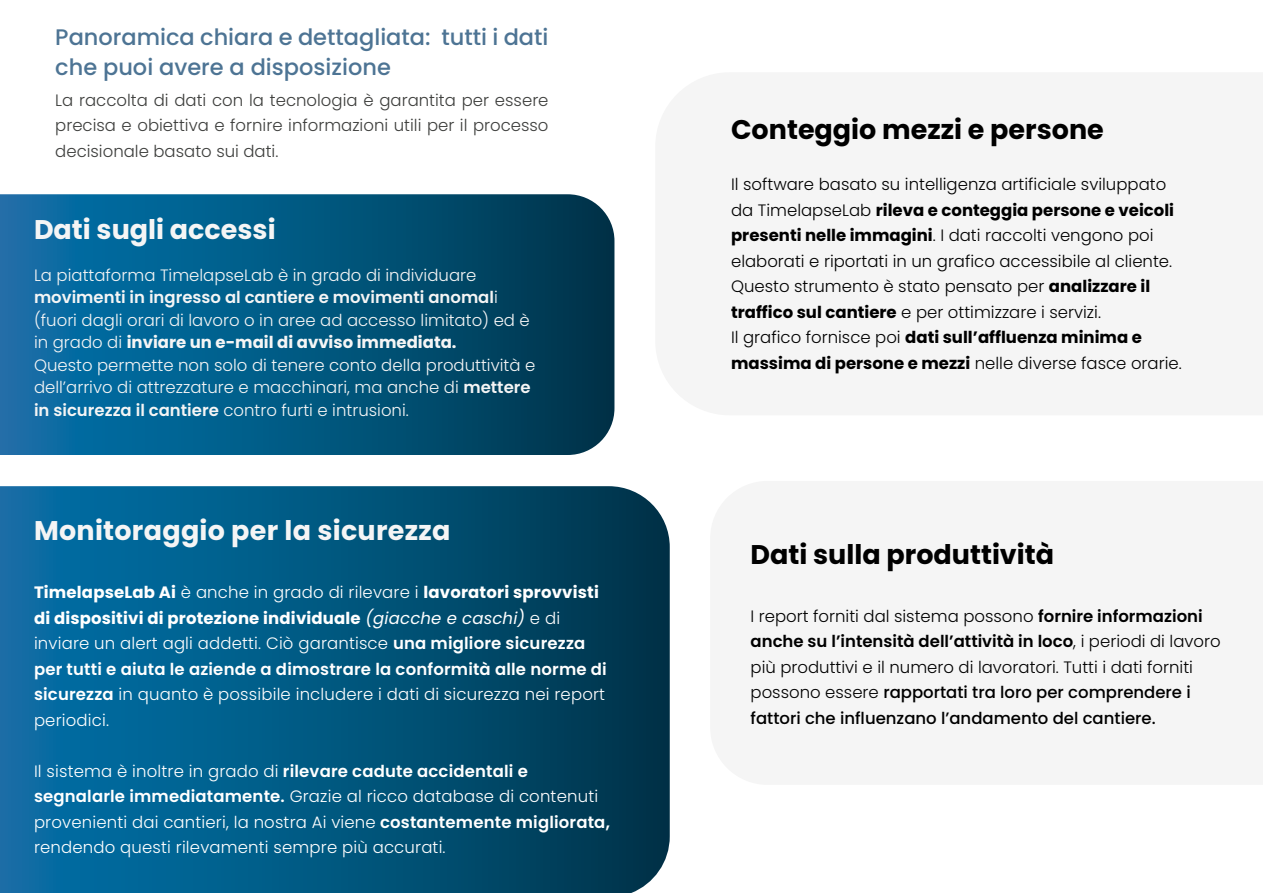
<style>
.page{position:relative;width:1263px;height:893px;background:#fff}
.page>*{position:absolute;margin:0;border:0;box-sizing:border-box;transform-origin:0 0}
.t1{font:700 27px "Poppins";color:#000}
.t2{font:700 27px "Poppins";letter-spacing:.01em;color:#f5f5f5}
.t3{font:500 22.5px/30px "Poppins";color:#4d7494}
.t4{font:300 16.5px/25.5px "Poppins";color:#000}
.t5{font:300 16.5px/25.5px "Poppins";letter-spacing:.01em;color:#fff}
.t6{font:300 16.5px/22.5px "Poppins";color:#f5f5f5}
.t7{font:300 16.5px/25.5px "Poppins";color:#3d3e3c;text-align:justify}
.s1{font-weight:600}
.s2{font-weight:700}
.s3{font-weight:400;font-style:italic}
.s4{font-weight:500}
</style>
<div class="page">
<svg style="left:0;top:194px;width:614px;height:261px;background:#04567e"></svg>
<svg style="left:0;top:486px;width:670px;height:407px;background:#03557d"></svg>
<h2 class="t3" style="left:55px;top:22px;width:495px">Panoramica chiara e dettagliata: tutti i dati che puoi avere a disposizione</h2>
<p class="t7" style="left:55px;top:87px;width:495px">La raccolta di dati con la tecnologia è garantita per essere precisa e obiettiva e fornire informazioni utili per il processo decisionale basato sui dati.</p>
<h1 class="t2" style="left:34px;top:213px;width:243px">Dati sugli accessi</h1>
<p class="t6" style="left:34px;top:264px;width:503px">La piattaforma TimelapseLab è in grado di individuare <span class="s1">movimenti in ingresso al cantiere e movimenti anomal</span>i (fuori dagli orari di lavoro o in aree ad accesso limitato) ed è in grado di <span class="s2">inviare un e-mail di avviso immediata.<br></span>Questo permette non solo di tenere conto della produttività e dell’arrivo di attrezzature e macchinari, ma anche di <span class="s1">mettere in sicurezza il cantiere</span> contro furti e intrusioni.</p>
<h1 class="t2" style="left:34px;top:515px;width:418px">Monitoraggio per la sicurezza</h1>
<p class="t5" style="left:34px;top:580px;width:574px"><span class="s2">TimelapseLab Ai</span> è anche in grado di rilevare i <span class="s2">lavoratori sprovvisti di dispositivi di protezione individuale</span> <span class="s3">(giacche e caschi)</span> e di inviare un alert agli addetti. Ciò garantisce <span class="s1">una migliore sicurezza per tutti e aiuta le aziende a dimostrare la conformità alle norme di sicurezza</span> in quanto è possibile includere i dati di sicurezza nei report periodici.</p>
<p class="t5" style="left:34px;top:758px;width:577px">Il sistema è inoltre in grado di <span class="s1">rilevare cadute accidentali e segnalarle immediatamente.</span> Grazie al ricco database di contenuti provenienti dai cantieri, la nostra Ai viene <span class="s1">costantemente migliorata, </span>rendendo questi rilevamenti sempre più accurati.</p>
<h1 class="t1" style="left:731px;top:114px;width:374px">Conteggio mezzi e persone</h1>
<p class="t4" style="left:731px;top:172px;width:452px">Il software basato su intelligenza artificiale sviluppato da TimelapseLab <span class="s2">rileva e conteggia persone e veicoli presenti nelle immagini</span>. I dati raccolti vengono poi elaborati e riportati in un grafico accessibile al cliente.<br>Questo strumento è stato pensato per <span class="s2">analizzare il traffico sul cantiere</span> e per ottimizzare i servizi.<br>Il grafico fornisce poi <span class="s2">dati sull’affluenza minima e massima di persone e mezzi</span> nelle diverse fasce orarie.</p>
<h1 class="t1" style="left:750px;top:539px;width:305px">Dati sulla produttività</h1>
<p class="t4" style="left:750px;top:603px;width:472px">I report forniti dal sistema possono <span class="s1">fornire informazioni anche su l’intensità dell’attività in loco</span>, i periodi di lavoro più produttivi e il numero di lavoratori. Tutti i dati forniti possono essere <span class="s4">rapportati tra loro per comprendere i fattori che influenzano l’andamento del cantiere.</span></p>
</div>
